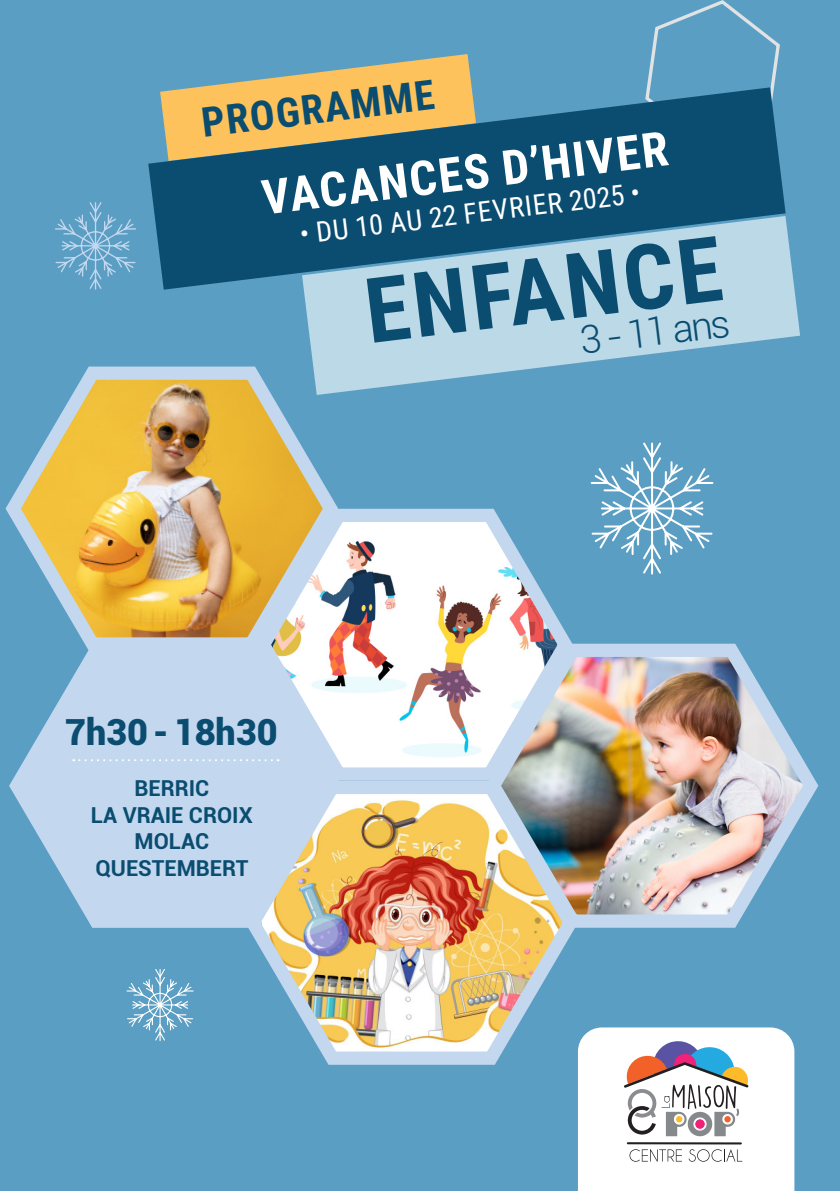
<style>
.page{position:relative;width:840px;height:1191px;background:#fff}
.page>*{position:absolute;margin:0;border:0;box-sizing:border-box;transform-origin:0 0}
.t1{font:700 90.4px "Roboto Condensed";color:#0a4d70}
.t2{font:700 48px "Roboto Condensed";color:#fff}
.t3{font:700 40.6px "Roboto Condensed";color:#0a4d70}
.t4{font:300 38.8px "Roboto";color:#0a4d70}
.t5{font:900 36px "Roboto";color:#0a4d70}
.t6{font:28px "Roboto Condensed";color:#fff}
.t7{font:700 22px "Roboto";color:#0a4d70}
</style>
<div class="page">
<div style="left:0;top:0;width:839px;height:1191px;background:#5b9ec3"></div>
<svg style="left:578px;top:1027px;width:216px;height:164px;background:#e9e7e8"></svg>
<hr style="left:627px;top:1142px;width:113px;height:2px;background:#231f20">
<svg style="left:9px;top:657px;width:239px;height:271px"></svg>
<svg style="left:647px;top:0;width:133px;height:87px"></svg>
<svg style="left:199px;top:54px;width:273px;height:33px"></svg>
<svg style="left:148px;top:87px;width:637px;height:203px;background:#3f6b75"></svg>
<svg style="left:302px;top:216px;width:497px;height:176px;fill:#bcd9e7"></svg>
<svg style="left:73px;top:759px;width:175px;height:2px"></svg>
<img style="left:5px;top:355px;width:340px;height:302px">
<svg style="left:248px;top:497px;width:318px;height:272px;background:#d2d2cd"></svg>
<img style="left:237px;top:769px;width:348px;height:302px">
<img style="left:478px;top:632px;width:341px;height:302px">
<svg style="left:590px;top:442px;width:124px;height:133px"></svg>
<svg style="left:126px;top:969px;width:68px;height:72px"></svg>
<svg style="left:55px;top:202px;width:81px;height:88px"></svg>
<p class="t3" style="left:198px;top:94px;width:236px;rotate:-7deg">PROGRAMME</p>
<p class="t2" style="left:258px;top:164px;width:410px;rotate:-7deg">VACANCES D’HIVER</p>
<p class="t6" style="left:297px;top:215px;width:344px;rotate:-7deg">• DU 10 AU 22 FEVRIER 2025 •</p>
<p class="t1" style="left:357px;top:248px;width:360px;rotate:-7deg">ENFANCE</p>
<p class="t4" style="left:576px;top:314px;width:152px;rotate:-7deg">3 - 11 ans</p>
<p class="t5" style="left:65px;top:707px;width:214px">7h30 - 18h30</p>
<p class="t7" style="left:134px;top:773px;width:76px">BERRIC</p>
<p class="t7" style="left:91px;top:799px;width:163px">LA VRAIE CROIX</p>
<p class="t7" style="left:134px;top:825px;width:76px">MOLAC</p>
<p class="t7" style="left:95px;top:852px;width:154px">QUESTEMBERT</p>
</div>
